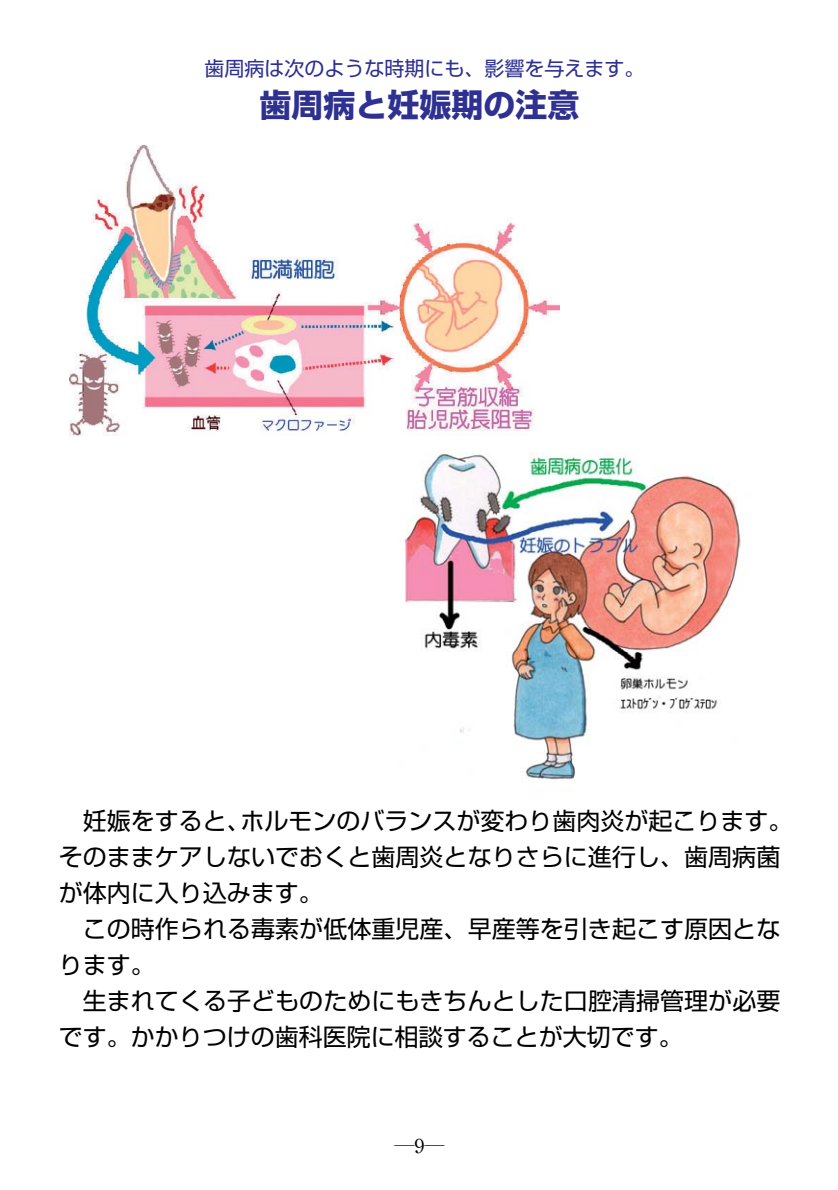
<style>
.page{position:relative;width:838px;height:1190px;background:#fff}
.page>*{position:absolute;margin:0;border:0;box-sizing:border-box;transform-origin:0 0}
.t1{font:700 32px "Shin Go";color:#2e3092}
.t2{font:24px/36px "Shin Go";color:#000}
.t3{font:20px "Shin Go";color:#2e3092}
.t4{font:20px "Ryumin";color:#000}
</style>
<div class="page">
<img style="left:69px;top:145px;width:491px;height:291px">
<img style="left:404px;top:452px;width:337px;height:328px">
<p class="t3" style="left:205px;top:61px;width:442px">歯周病は次のような時期にも、影響を与えます。</p>
<h1 class="t1" style="left:260px;top:93px;width:322px">歯周病と妊娠期の注意</h1>
<p class="t2" style="left:59px;top:805px;width:735px;text-indent:24px">妊娠をすると、ホルモンのバランスが変わり歯肉炎が起こります。そのままケアしないでおくと歯周炎となりさらに進行し、歯周病菌が体内に入り込みます。</p>
<p class="t2" style="left:59px;top:913px;width:723px;text-indent:24px">この時作られる毒素が低体重児産、早産等を引き起こす原因となります。</p>
<p class="t2" style="left:59px;top:985px;width:723px;text-indent:24px">生まれてくる子どものためにもきちんとした口腔清掃管理が必要です。かかりつけの歯科医院に相談することが大切です。</p>
<p class="t4" style="left:395px;top:1139px;width:51px">―9―</p>
</div>
